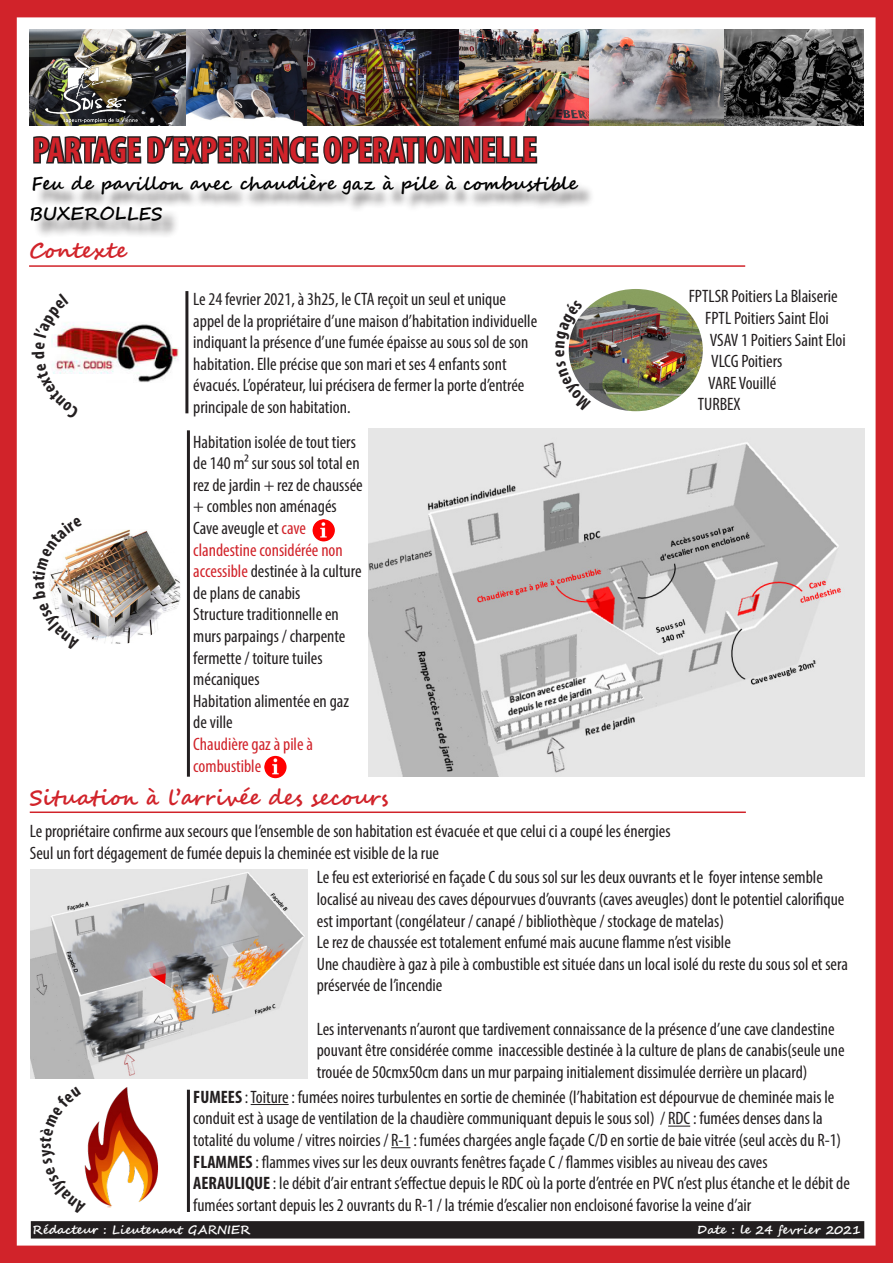
<style>
.page{position:relative;width:893px;height:1263px;background:#fff}
.page>*{position:absolute;margin:0;border:0;box-sizing:border-box;transform-origin:0 0}
.t1{font:700 condensed 36px "Myriad Pro";color:#d1232a}
.Analyse_batimentaire{font:700 21px "Segoe Script";color:#d1232a}
.t2{font:condensed 18px/21.6px "Myriad Pro";color:#231f20}
.t3{font:condensed 18px/21.6px "Myriad Pro";color:#d1232a}
.Thème{font:700 18px "Segoe Script";color:#000}
.Thème-2{font:700 12px "Segoe Script";color:#fff}
.s1{color:#d1232a}
.s2{color:#231f20}
.s3{font-weight:700}
</style>
<div class="page">
<div style="left:36px;top:177px;width:560px;height:35px;background:#231f20;opacity:.75"></div>
<div style="left:24px;top:166px;width:563px;height:38px;background:#fff;opacity:.75"></div>
<div style="left:32px;top:1222px;width:831px;height:16px;background:#231f20"></div>
<div style="left:31px;top:1221px;width:833px;height:17px;border:2px solid #231f20"></div>
<img style="left:30px;top:30px;width:156px;height:95px">
<img style="left:186px;top:30px;width:122px;height:90px">
<img style="left:308px;top:30px;width:151px;height:90px">
<img style="left:459px;top:30px;width:130px;height:95px">
<img style="left:723px;top:30px;width:140px;height:95px">
<img style="left:45px;top:66px;width:109px;height:54px">
<div style="left:22px;top:197px;width:149px;height:33px;background:#fff"></div>
<div style="left:1px;top:1246px;width:891px;height:16px;background:#d1232a"></div>
<div style="left:0;top:1245px;width:893px;height:18px;border:2px solid #d1232a"></div>
<div style="left:1px;top:1px;width:891px;height:16px;background:#d1232a"></div>
<div style="left:0;top:0;width:893px;height:17px;border:2px solid #d1232a"></div>
<div style="left:0;top:2px;width:16px;height:1260px;background:#d1232a"></div>
<div style="left:0;top:2px;width:17px;height:1261px;border:2px solid #d1232a"></div>
<div style="left:876px;top:7px;width:16px;height:1242px;background:#d1232a"></div>
<div style="left:876px;top:6px;width:17px;height:1244px;border:2px solid #d1232a"></div>
<hr style="left:29px;top:265px;width:716px;height:2px;background:#d1232a">
<img style="left:589px;top:30px;width:134px;height:95px">
<img style="left:591px;top:289px;width:112px;height:122px">
<hr style="left:30px;top:811px;width:716px;height:2px;background:#d1232a">
<img style="left:368px;top:429px;width:497px;height:348px">
<hr style="left:187px;top:430px;width:3px;height:347px;background:#231f20">
<img style="left:264px;top:756px;width:23px;height:22px;border-radius:11px">
<hr style="left:251px;top:1104px;width:38px;height:1px;background:#231f20">
<svg style="left:668px;top:1126px;width:22px;height:1px"></svg>
<svg style="left:391px;top:1147px;width:19px;height:1px"></svg>
<img style="left:86px;top:1087px;width:72px;height:121px">
<hr style="left:187px;top:1090px;width:3px;height:122px;background:#231f20">
<img style="left:31px;top:870px;width:276px;height:208px">
<svg style="left:568px;top:304px;width:23px;height:92px"></svg>
<svg style="left:32px;top:120px;width:507px;height:530px"></svg>
<p class="t1" style="left:33px;top:128px;width:506px">PARTAGE D’EXPERIENCE OPERATIONNELLE</p>
<p class="Thème" style="left:32px;top:169px;width:547px">Feu de pavillon avec chaudière gaz à pile à combustible</p>
<p class="Thème" style="left:30px;top:199px;width:135px">BUXEROLLES</p>
<p class="Analyse_batimentaire" style="left:29px;top:234px;width:99px">Contexte</p>
<p class="t2" style="left:193px;top:288px;width:345px">Le 24 fevrier 2021, à 3h25, le CTA reçoit un seul et unique appel de la propriétaire d’une maison d’habitation individuelle indiquant la présence d’une fumée épaisse au sous sol de son habitation. Elle précise que son mari et ses 4 enfants sont évacués. L’opérateur, lui précisera de fermer la porte d’entrée principale de son habitation.</p>
<p class="t2" style="left:193px;top:430px;width:171px">Habitation isolée de tout tiers de 140 m² sur sous sol total en rez de jardin + rez de chaussée + combles non aménagés</p>
<p class="t2" style="left:193px;top:517px;width:114px">Cave aveugle et <span class="s1">cave</span></p>
<p class="t3" style="left:193px;top:538px;width:170px">clandestine considérée non accessible <span class="s2">destinée à la culture de plans de canabis</span></p>
<p class="t2" style="left:193px;top:603px;width:154px">Structure traditionnelle en murs parpaings / charpente</p>
<p class="t2" style="left:193px;top:646px;width:131px">fermette / toiture tuiles mécaniques</p>
<p class="t2" style="left:193px;top:690px;width:157px">Habitation alimentée en gaz de ville</p>
<p class="t3" style="left:193px;top:733px;width:121px">Chaudière gaz à pile à</p>
<p class="t3" style="left:193px;top:754px;width:69px">combustible</p>
<p class="Analyse_batimentaire" style="left:30px;top:780px;width:360px">Situation à l’arrivée des secours</p>
<p class="t2" style="left:30px;top:820px;width:642px">Le propriétaire confirme aux secours que l’ensemble de son habitation est évacuée et que celui ci a coupé les énergies</p>
<p class="t2" style="left:30px;top:842px;width:411px">Seul un fort dégagement de fumée depuis la cheminée est visible de la rue</p>
<p class="t2" style="left:689px;top:285px;width:150px">FPTLSR Poitiers La Blaiserie</p>
<p class="t2" style="left:705px;top:307px;width:125px">FPTL Poitiers Saint Eloi</p>
<p class="t2" style="left:710px;top:329px;width:138px">VSAV 1 Poitiers Saint Eloi</p>
<p class="t2" style="left:711px;top:350px;width:73px">VLCG Poitiers</p>
<p class="t2" style="left:708px;top:372px;width:70px">VARE Vouillé</p>
<p class="t2" style="left:698px;top:393px;width:44px">TURBEX</p>
<p class="t2" style="left:317px;top:866px;width:529px">Le feu est exteriorisé en façade C du sous sol sur les deux ouvrants et le foyer intense semble localisé au niveau des caves dépourvues d’ouvrants (caves aveugles) dont le potentiel calorifique est important (congélateur / canapé / bibliothèque / stockage de matelas)</p>
<p class="t2" style="left:317px;top:931px;width:416px">Le rez de chaussée est totalement enfumé mais aucune flamme n’est visible</p>
<p class="t2" style="left:317px;top:953px;width:533px">Une chaudière à gaz à pile à combustible est située dans un local isolé du reste du sous sol et sera préservée de l’incendie</p>
<p class="t2" style="left:317px;top:1017px;width:529px">Les intervenants n’auront que tardivement connaissance de la présence d’une cave clandestine pouvant être considérée comme inaccessible destinée à la culture de plans de canabis(seule une trouée de 50cmx50cm dans un mur parpaing initialement dissimulée derrière un placard)</p>
<p class="t2" style="left:193px;top:1086px;width:649px"><span class="s3">FUMEES</span> : Toiture : fumées noires turbulentes en sortie de cheminée (l’habitation est dépourvue de cheminée mais le conduit est à usage de ventilation de la chaudière communiquant depuis le sous sol) / RDC : fumées denses dans la totalité du volume / vitres noircies / R-1 : fumées chargées angle façade C/D en sortie de baie vitrée (seul accès du R-1)</p>
<p class="t2" style="left:193px;top:1150px;width:576px"><span class="s3">FLAMMES</span> : flammes vives sur les deux ouvrants fenêtres façade C / flammes visibles au niveau des caves</p>
<p class="t2" style="left:193px;top:1172px;width:658px"><span class="s3">AERAULIQUE</span> : le débit d’air entrant s’effectue depuis le RDC où la porte d’entrée en PVC n’est plus étanche et le débit de fumées sortant depuis les 2 ouvrants du R-1 / la trémie d’escalier non encloisoné favorise la veine d’air</p>
<p class="Thème-2" style="left:32px;top:1220px;width:220px">Rédacteur : Lieutenant GARNIER</p>
<p class="Thème-2" style="left:697px;top:1220px;width:165px">Date : le 24 fevrier 2021</p>
</div>
